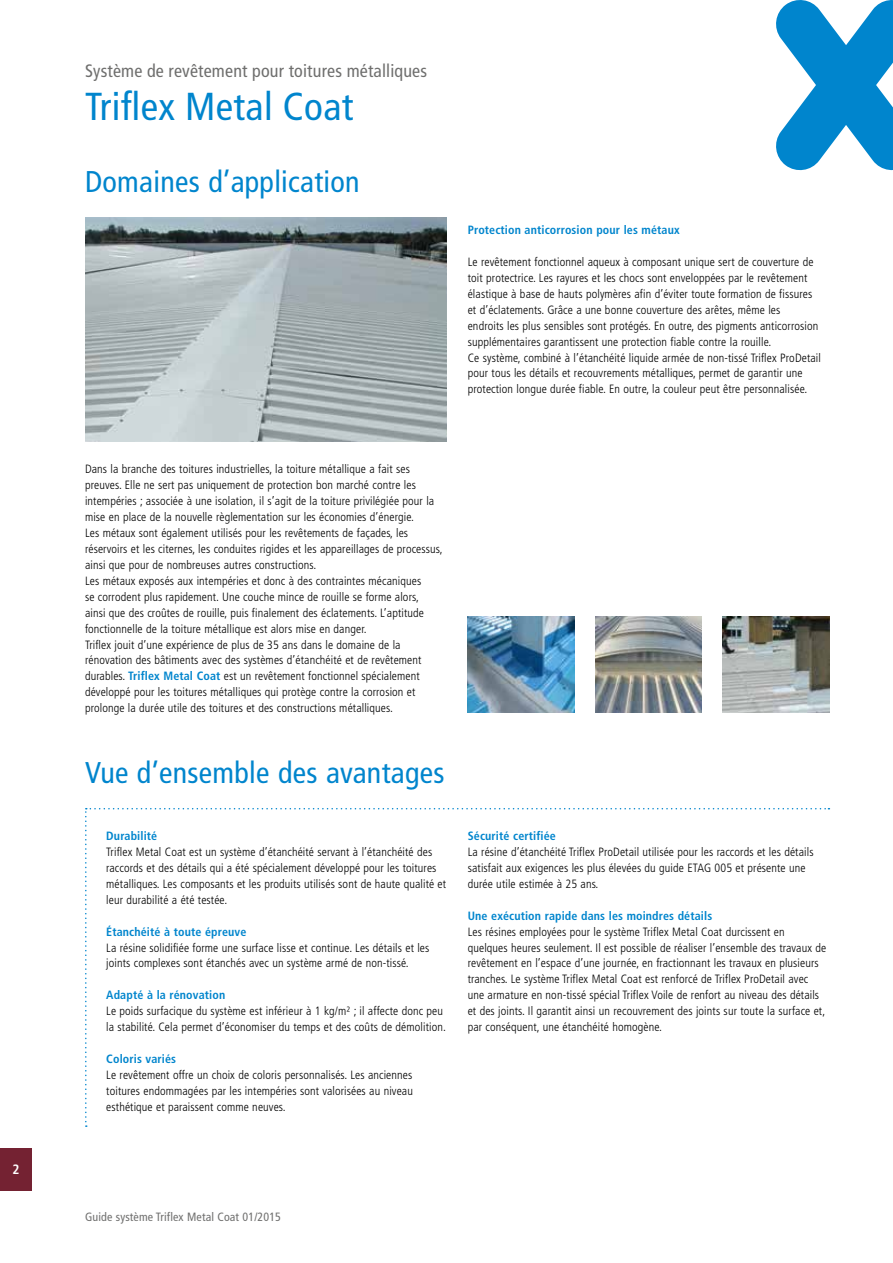
<style>
.page{position:relative;width:893px;height:1263px;background:#fff}
.page>*{position:absolute;margin:0;border:0;box-sizing:border-box;transform-origin:0 0}
.t1{font:condensed 39px "Frutiger LT Pro";letter-spacing:.01em;color:#0085cd}
.t2{font:condensed 30px "Frutiger LT Pro";letter-spacing:.01em;color:#0085cd}
.t3{font:condensed 18px "Frutiger LT Pro";letter-spacing:.01em;color:#6f6f6e}
.t4{font:700 condensed 13.5px "Frutiger LT Pro";color:#fff}
.t5{font:300 condensed 12px/15.9px "Frutiger LT Pro";letter-spacing:.01em;color:#000}
.t6{font:700 condensed 12px "Frutiger LT Pro";letter-spacing:.01em;color:#0085cd}
.t7{font:condensed 12px "Frutiger LT Pro";letter-spacing:.01em;color:#6f6f6e}
.s1{font-weight:700;color:#0085cd}
</style>
<div class="page">
<div style="left:0;top:1148px;width:32px;height:43px;background:#742232"></div>
<svg style="left:776px;top:0;width:117px;height:170px"></svg>
<svg style="left:85px;top:808px;width:744px;height:319px"></svg>
<img style="left:85px;top:218px;width:361px;height:223px">
<img style="left:723px;top:617px;width:106px;height:95px">
<img style="left:595px;top:617px;width:107px;height:95px">
<img style="left:468px;top:617px;width:106px;height:95px">
<p class="t4" style="left:12px;top:1161px;width:9px">2</p>
<h3 class="t3" style="left:85px;top:61px;width:344px">Système de revêtement pour toitures métalliques</h3>
<h1 class="t1" style="left:85px;top:84px;width:270px">Triflex Metal Coat</h1>
<h2 class="t2" style="left:85px;top:165px;width:276px">Domaines d’application</h2>
<p class="t6" style="left:468px;top:223px;width:213px">Protection anticorrosion pour les métaux</p>
<p class="t5" style="left:468px;top:254px;width:355px">Le revêtement fonctionnel aqueux à composant unique sert de couverture de toit protectrice. Les rayures et les chocs sont enveloppées par le revêtement élastique à base de hauts polymères afin d’éviter toute formation de fissures et d’éclatements. Grâce a une bonne couverture des arêtes, même les<br>endroits les plus sensibles sont protégés. En outre, des pigments anticorrosion supplémentaires garantissent une protection fiable contre la rouille.<br>Ce système, combiné à l’étanchéité liquide armée de non-tissé Triflex ProDetail pour tous les détails et recouvrements métalliques, permet de garantir une protection longue durée fiable. En outre, la couleur peut être personnalisée.</p>
<p class="t5" style="left:85px;top:461px;width:359px">Dans la branche des toitures industrielles, la toiture métallique a fait ses preuves. Elle ne sert pas uniquement de protection bon marché contre les intempéries ; associée à une isolation, il s’agit de la toiture privilégiée pour la mise en place de la nouvelle règlementation sur les économies d’énergie.<br>Les métaux sont également utilisés pour les revêtements de façades, les réservoirs et les citernes, les conduites rigides et les appareillages de processus, ainsi que pour de nombreuses autres constructions.<br>Les métaux exposés aux intempéries et donc à des contraintes mécaniques<br>se corrodent plus rapidement. Une couche mince de rouille se forme alors,<br>ainsi que des croûtes de rouille, puis finalement des éclatements. L’aptitude fonctionnelle de la toiture métallique est alors mise en danger.<br>Triflex jouit d’une expérience de plus de 35 ans dans le domaine de la rénovation des bâtiments avec des systèmes d’étanchéité et de revêtement durables. <span class="s1">Triflex Metal Coat</span> est un revêtement fonctionnel spécialement développé pour les toitures métalliques qui protège contre la corrosion et prolonge la durée utile des toitures et des constructions métalliques.</p>
<h2 class="t2" style="left:85px;top:755px;width:361px">Vue d’ensemble des avantages</h2>
<p class="t6" style="left:106px;top:828px;width:52px">Durabilité</p>
<p class="t5" style="left:106px;top:844px;width:341px">Triflex Metal Coat est un système d’étanchéité servant à l’étanchéité des raccords et des détails qui a été spécialement développé pour les toitures métalliques. Les composants et les produits utilisés sont de haute qualité et leur durabilité a été testée.</p>
<p class="t6" style="left:106px;top:924px;width:142px">Étanchéité à toute épreuve</p>
<p class="t5" style="left:106px;top:939px;width:325px">La résine solidifiée forme une surface lisse et continue. Les détails et les joints complexes sont étanchés avec un système armé de non-tissé.</p>
<p class="t6" style="left:106px;top:988px;width:120px">Adapté à la rénovation</p>
<p class="t5" style="left:106px;top:1003px;width:341px">Le poids surfacique du système est inférieur à 1 kg/m² ; il affecte donc peu la stabilité. Cela permet d’économiser du temps et des coûts de démolition.</p>
<p class="t6" style="left:106px;top:1052px;width:71px">Coloris variés</p>
<p class="t5" style="left:106px;top:1067px;width:308px;text-align:justify">Le revêtement offre un choix de coloris personnalisés. Les anciennes toitures endommagées par les intempéries sont valorisées au niveau esthétique et paraissent comme neuves.</p>
<p class="t6" style="left:468px;top:828px;width:90px">Sécurité certifiée</p>
<p class="t5" style="left:468px;top:844px;width:347px">La résine d’étanchéité Triflex ProDetail utilisée pour les raccords et les détails satisfait aux exigences les plus élevées du guide ETAG 005 et présente une durée utile estimée à 25 ans.</p>
<p class="t6" style="left:468px;top:908px;width:246px">Une exécution rapide dans les moindres détails</p>
<p class="t5" style="left:468px;top:923px;width:360px">Les résines employées pour le système Triflex Metal Coat durcissent en quelques heures seulement. Il est possible de réaliser l’ensemble des travaux de revêtement en l’espace d’une journée, en fractionnant les travaux en plusieurs tranches. Le système Triflex Metal Coat est renforcé de Triflex ProDetail avec une armature en non-tissé spécial Triflex Voile de renfort au niveau des détails et des joints. Il garantit ainsi un recouvrement des joints sur toute la surface et, par conséquent, une étanchéité homogène.</p>
<p class="t7" style="left:85px;top:1210px;width:197px">Guide système Triflex Metal Coat 01/2015</p>
</div>
